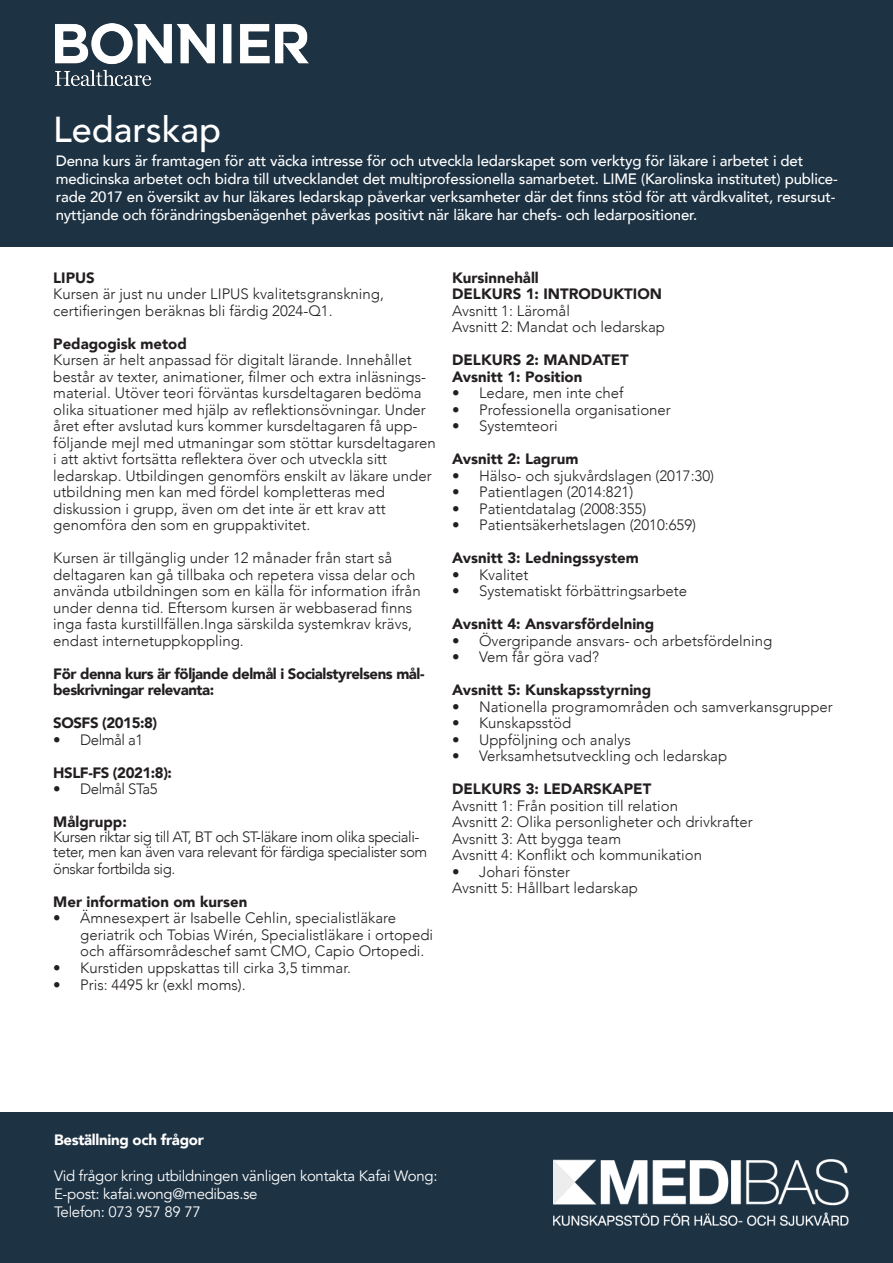
<style>
.page{position:relative;width:893px;height:1263px;background:#fff}
.page>*{position:absolute;margin:0;border:0;box-sizing:border-box;transform-origin:0 0}
.t1{font:500 36px "Avenir";color:#fff}
.t2{font:300 15px/16.5px "Avenir";color:#231f20}
.t3{font:500 15px/18px "Avenir";letter-spacing:-.01em;color:#fff}
.t4{font:900 15px/16.5px "Avenir";color:#231f20}
.t5{font:300 15px/15px "Avenir";letter-spacing:-.03em;color:#231f20}
.t6{font:900 15px/16.5px "Avenir";letter-spacing:-.03em;color:#231f20}
.t7{font:15px/18px "Avenir";letter-spacing:-.02em;color:#fff}
.t8{font:900 15px "Avenir";letter-spacing:-.02em;color:#fff}
</style>
<div class="page">
<div style="left:0;top:1112px;width:893px;height:151px;background:#1d3243"></div>
<div style="left:0;top:0;width:893px;height:247px;background:#1d3243"></div>
<img style="left:55px;top:24px;width:253px;height:61px">
<img style="left:553px;top:1160px;width:295px;height:65px">
<h1 class="t1" style="left:53px;top:106px;width:170px">Ledarskap</h1>
<p class="t3" style="left:56px;top:152px;width:783px">Denna kurs är framtagen för att väcka intresse för och utveckla ledarskapet som verktyg för läkare i arbetet i det medicinska arbetet och bidra till utvecklandet det multiprofessionella samarbetet. LIME (Karolinska institutet) publice&shy;rade 2017 en översikt av hur läkares ledarskap påverkar verksamheter där det finns stöd för att vårdkvalitet, resursut&shy;nyttjande och förändringsbenägenhet påverkas positivt när läkare har chefs- och ledarpositioner.</p>
<p class="t4" style="left:53px;top:270px;width:43px">LIPUS</p>
<p class="t2" style="left:53px;top:286px;width:332px">Kursen är just nu under LIPUS kvalitetsgranskning, certifieringen beräknas bli färdig 2024-Q1.</p>
<p class="t4" style="left:53px;top:336px;width:135px">Pedagogisk metod</p>
<p class="t2" style="left:53px;top:352px;width:384px">Kursen är helt anpassad för digitalt lärande. Innehållet består av texter, animationer, filmer och extra inläsnings&shy;material. Utöver teori förväntas kursdeltagaren bedöma olika situationer med hjälp av reflektionsövningar. Under året efter avslutad kurs kommer kursdeltagaren få upp&shy;följande mejl med utmaningar som stöttar kursdeltagaren i att aktivt fortsätta reflektera över och utveckla sitt ledarskap. Utbildingen genomförs enskilt av läkare under utbildning men kan med fördel kompletteras med diskussion i grupp, även om det inte är ett krav att genomföra den som en gruppaktivitet.</p>
<p class="t2" style="left:53px;top:550px;width:369px">Kursen är tillgänglig under 12 månader från start så deltagaren kan gå tillbaka och repetera vissa delar och använda utbildningen som en källa för information ifrån under denna tid. Eftersom kursen är webbaserad finns inga fasta kurstillfällen.Inga särskilda systemkrav krävs, endast internetuppkoppling.</p>
<p class="t6" style="left:53px;top:666px;width:373px">För denna kurs är följande delmål i Socialstyrelsens mål&shy;beskrivningar relevanta:</p>
<p class="t6" style="left:53px;top:715px;width:106px">SOSFS (2015:8)</p>
<p class="t5" style="left:53px;top:733px;width:92px">• Delmål a1</p>
<p class="t6" style="left:53px;top:765px;width:120px">HSLF-FS (2021:8):</p>
<p class="t5" style="left:53px;top:782px;width:106px">• Delmål STa5</p>
<p class="t4" style="left:53px;top:814px;width:75px">Målgrupp:</p>
<p class="t5" style="left:53px;top:830px;width:376px">Kursen riktar sig till AT, BT och ST-läkare inom olika speciali&shy;teter, men kan även vara relevant för färdiga specialister som</p>
<p class="t5" style="left:53px;top:862px;width:124px">önskar fortbilda sig.</p>
<p class="t4" style="left:53px;top:894px;width:196px">Mer information om kursen</p>
<p class="t2" style="left:80px;top:910px;width:354px;text-indent:-27px">• Ämnesexpert är Isabelle Cehlin, specialistläkare geriatrik och Tobias Wirén, Specialistläkare i ortopedi och affärsområdeschef samt CMO, Capio Ortopedi.</p>
<p class="t2" style="left:53px;top:960px;width:299px">• Kurstiden uppskattas till cirka 3,5 timmar.</p>
<p class="t2" style="left:53px;top:976px;width:194px">• Pris: 4495 kr (exkl moms).</p>
<p class="t4" style="left:452px;top:270px;width:211px">Kursinnehåll<br>DELKURS 1: INTRODUKTION</p>
<p class="t2" style="left:452px;top:303px;width:214px">Avsnitt 1: Läromål<br>Avsnitt 2: Mandat och ledarskap</p>
<p class="t4" style="left:452px;top:352px;width:178px">DELKURS 2: MANDATET<br>Avsnitt 1: Position</p>
<p class="t2" style="left:452px;top:385px;width:173px">• Ledare, men inte chef</p>
<p class="t2" style="left:452px;top:402px;width:220px">• Professionella organisationer</p>
<p class="t2" style="left:452px;top:418px;width:107px">• Systemteori</p>
<p class="t4" style="left:452px;top:451px;width:128px">Avsnitt 2: Lagrum</p>
<p class="t2" style="left:452px;top:468px;width:263px">• Hälso- och sjukvårdslagen (2017:30)</p>
<p class="t2" style="left:452px;top:484px;width:183px">• Patientlagen (2014:821)</p>
<p class="t2" style="left:452px;top:501px;width:196px">• Patientdatalag (2008:355)</p>
<p class="t2" style="left:452px;top:517px;width:245px">• Patientsäkerhetslagen (2010:659)</p>
<p class="t4" style="left:452px;top:550px;width:188px">Avsnitt 3: Ledningssystem</p>
<p class="t2" style="left:452px;top:567px;width:78px">• Kvalitet</p>
<p class="t2" style="left:452px;top:583px;width:237px">• Systematiskt förbättringsarbete</p>
<p class="t4" style="left:452px;top:616px;width:204px">Avsnitt 4: Ansvarsfördelning</p>
<p class="t2" style="left:452px;top:633px;width:322px">• Övergripande ansvars- och arbetsfördelning</p>
<p class="t2" style="left:452px;top:649px;width:148px">• Vem får göra vad?</p>
<p class="t4" style="left:452px;top:682px;width:201px">Avsnitt 5: Kunskapsstyrning</p>
<p class="t2" style="left:452px;top:699px;width:382px">• Nationella programområden och samverkansgrupper</p>
<p class="t2" style="left:452px;top:715px;width:121px">• Kunskapsstöd</p>
<p class="t2" style="left:452px;top:732px;width:180px">• Uppföljning och analys</p>
<p class="t2" style="left:452px;top:748px;width:277px">• Verksamhetsutveckling och ledarskap</p>
<p class="t4" style="left:452px;top:781px;width:201px">DELKURS 3: LEDARSKAPET</p>
<p class="t2" style="left:452px;top:798px;width:302px">Avsnitt 1: Från position till relation<br>Avsnitt 2: Olika personligheter och drivkrafter Avsnitt 3: Att bygga team<br>Avsnitt 4: Konflikt och kommunikation</p>
<p class="t2" style="left:452px;top:864px;width:187px">• Johari fönster<br>Avsnitt 5: Hållbart ledarskap</p>
<p class="t8" style="left:54px;top:1130px;width:151px">Beställning och frågor</p>
<p class="t7" style="left:54px;top:1167px;width:385px">Vid frågor kring utbildningen vänligen kontakta Kafai Wong:<br>E-post: kafai.wong@medibas.se<br>Telefon: 073 957 89 77</p>
</div>
